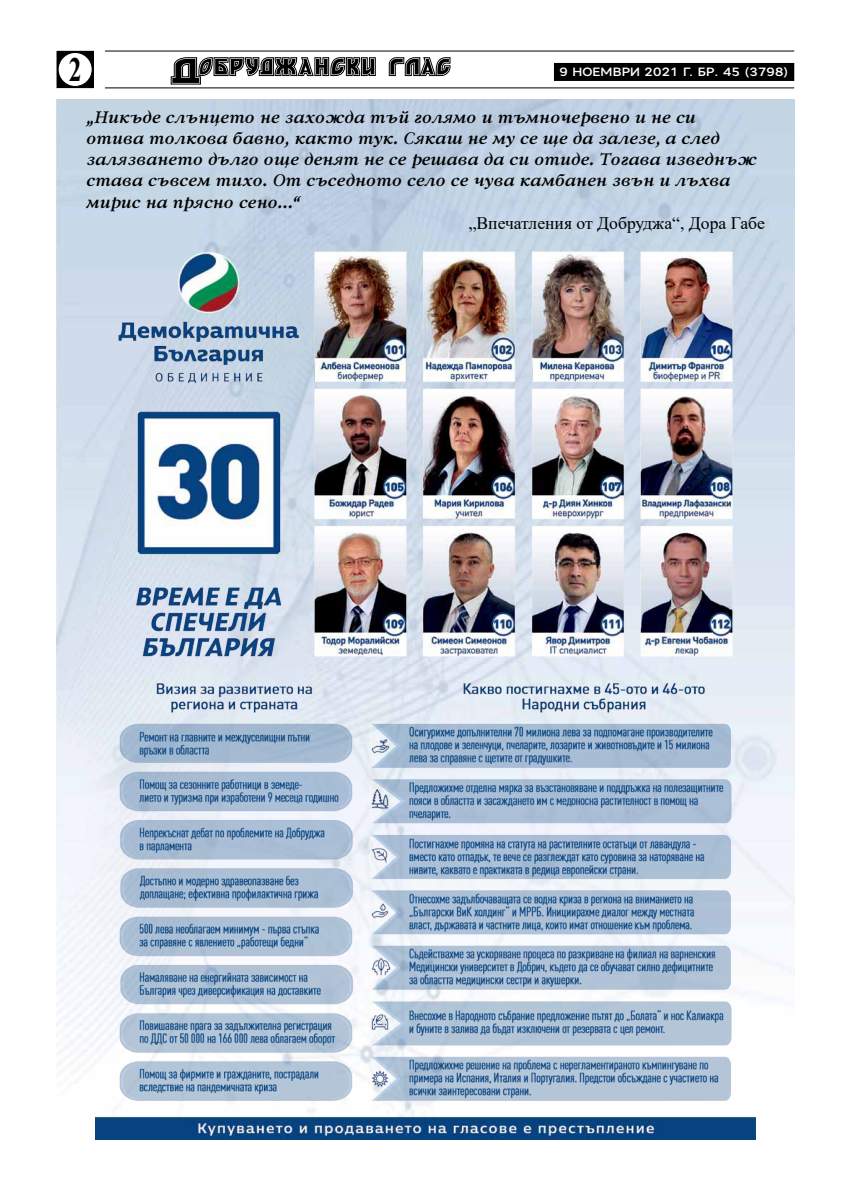
<style>
.page{position:relative;width:851px;height:1191px;background:#fff}
.page>*{position:absolute;margin:0;border:0;box-sizing:border-box;transform-origin:0 0}
.t1{font:700 34px "Times New Roman";color:#000;scale:.75 1}
.t2{font:italic 700 17.6px/21.1px "Avdira";color:#000}
.t3{font:17.6px "Times New Roman";color:#000}
.t4{font:500 12px "Artico Expanded";letter-spacing:.01em;color:#fff}
</style>
<div class="page">
<div style="left:554px;top:63px;width:240px;height:18px;background:#000"></div>
<hr style="left:105px;top:51px;width:689px;height:1px;background:#000">
<hr style="left:105px;top:87px;width:689px;height:1px;background:#000">
<div style="left:57px;top:51px;width:36px;height:37px;background:#000"></div>
<div style="left:58px;top:52px;width:34px;height:34px;background:#fff;border-radius:50%"></div>
<div style="left:58px;top:52px;width:34px;height:35px;border:1px solid #000;border-radius:50%"></div>
<div style="left:57px;top:51px;width:36px;height:37px;border:1px solid #000"></div>
<svg style="left:171px;top:57px;width:205px;height:28px"></svg>
<svg style="left:389px;top:57px;width:61px;height:19px"></svg>
<img style="left:57px;top:99px;width:737px;height:1041px">
<img style="left:95px;top:227px;width:661px;height:472px">
<img style="left:96px;top:671px;width:659px;height:469px">
<h1 class="t1" style="left:69px;top:49px;width:19px">2</h1>
<p class="t4" style="left:559px;top:67px;width:230px">9 НОЕМВРИ 2021 Г. БР. 45 (3798)</p>
<p class="t2" style="left:86px;top:107px;width:671px">„Никъде слънцето не захожда тъй голямо и тъмночервено и не си отива толкова бавно, както тук. Сякаш не му се ще да залезе, а след залязването дълго още денят не се решава да си отиде. Тогава изведнъж става съвсем тихо. От съседното село се чува камбанен звън и лъхва мирис на прясно сено…“</p>
<p class="t3" style="left:468px;top:210px;width:297px">„Впечатления от Добруджа“, Дора Габе</p>
</div>
